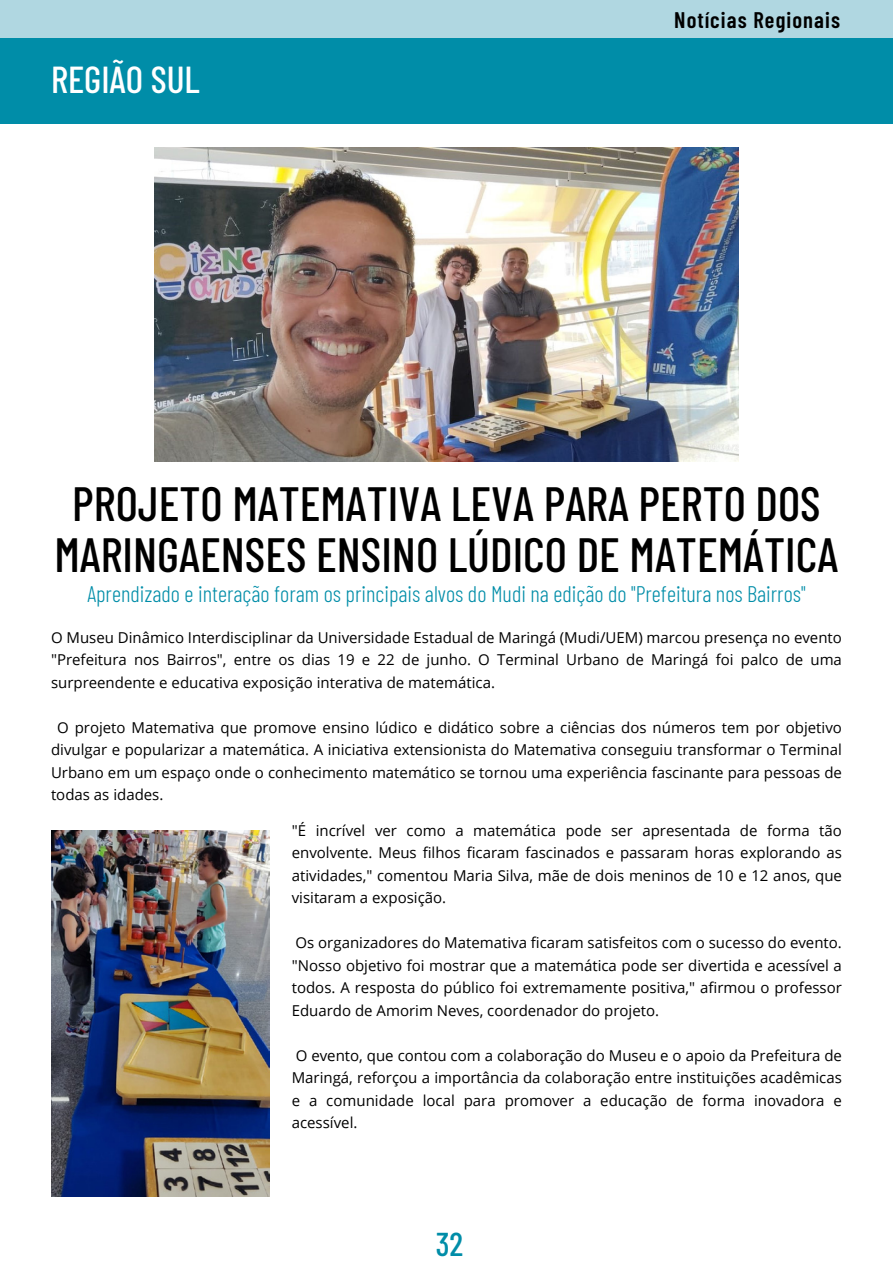
<style>
.page{position:relative;width:893px;height:1263px;background:#fff}
.page>*{position:absolute;margin:0;border:0;box-sizing:border-box;transform-origin:0 0}
.t1{font:500 48px/51px "Barlow Condensed";color:#000;text-align:center}
.t2{font:500 37.5px "Barlow Condensed";color:#fff}
.t3{font:500 33px "Barlow Condensed";color:#008da8}
.t4{font:300 22.5px "Barlow Condensed";color:#008da8}
.t5{font:600 22.5px "Barlow Condensed";letter-spacing:.05em;color:#000}
.t6{font:15px/22.5px "Open Sans";color:#000;text-align:justify}
</style>
<div class="page">
<div style="left:0;top:0;width:893px;height:123px;background:#008da8"></div>
<div style="left:0;top:0;width:893px;height:37px;background:#b0d7e1"></div>
<img style="left:154px;top:147px;width:585px;height:315px">
<img style="left:51px;top:830px;width:218px;height:366px">
<h2 class="t2" style="left:51px;top:53px;width:150px">REGIÃO SUL</h2>
<h3 class="t5" style="left:674px;top:4px;width:167px">Notícias Regionais</h3>
<h1 class="t1" style="left:55px;top:474px;width:785px">PROJETO MATEMATIVA LEVA PARA PERTO DOS<br>MARINGAENSES ENSINO LÚDICO DE MATEMÁTICA</h1>
<h3 class="t4" style="left:87px;top:578px;width:720px">Aprendizado e interação foram os principais alvos do Mudi na edição do "Prefeitura nos Bairros"</h3>
<p class="t6" style="left:51px;top:626px;width:792px">O Museu Dinâmico Interdisciplinar da Universidade Estadual de Maringá (Mudi/UEM) marcou presença no evento "Prefeitura nos Bairros", entre os dias 19 e 22 de junho. O Terminal Urbano de Maringá foi palco de uma surpreendente e educativa exposição interativa de matemática.</p>
<p class="t6" style="left:51px;top:716px;width:792px;text-indent:6px">O projeto Matemativa que promove ensino lúdico e didático sobre a ciências dos números tem por objetivo divulgar e popularizar a matemática. A iniciativa extensionista do Matemativa conseguiu transformar o Terminal Urbano em um espaço onde o conhecimento matemático se tornou uma experiência fascinante para pessoas de todas as idades.</p>
<p class="t6" style="left:292px;top:819px;width:552px">"É incrível ver como a matemática pode ser apresentada de forma tão envolvente. Meus filhos ficaram fascinados e passaram horas explorando as atividades," comentou Maria Silva, mãe de dois meninos de 10 e 12 anos, que visitaram a exposição.</p>
<p class="t6" style="left:292px;top:931px;width:552px">Os organizadores do Matemativa ficaram satisfeitos com o sucesso do evento. "Nosso objetivo foi mostrar que a matemática pode ser divertida e acessível a todos. A resposta do público foi extremamente positiva," afirmou o professor Eduardo de Amorim Neves, coordenador do projeto.</p>
<p class="t6" style="left:292px;top:1044px;width:552px">O evento, que contou com a colaboração do Museu e o apoio da Prefeitura de Maringá, reforçou a importância da colaboração entre instituições acadêmicas e a comunidade local para promover a educação de forma inovadora e acessível.</p>
<h3 class="t3" style="left:436px;top:1220px;width:29px">32</h3>
</div>
